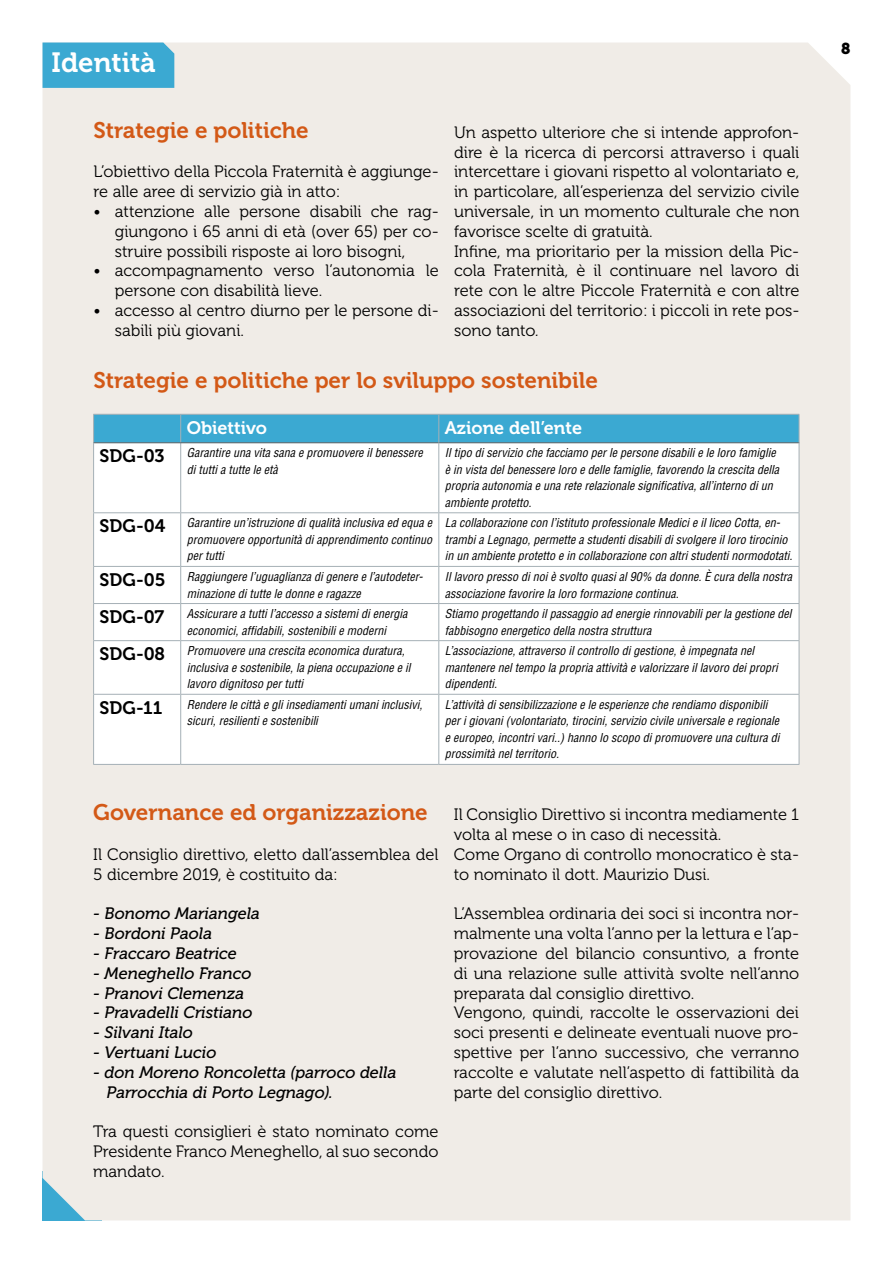
<style>
.page{position:relative;width:893px;height:1263px;background:#fff}
.page>*{position:absolute;margin:0;border:0;box-sizing:border-box;transform-origin:0 0}
.t1{font:27.75px "Museo 700";color:#fff}
.t2{font:22.5px "Museo 700";color:#d35917}
.t3{font:18px "Museo 700";color:#fff}
.t4{font:18px "Museo 700";color:#000}
.t5{font:16.5px/19.8px "Museo 300";color:#000}
.t6{font:italic 16.5px/19.8px "Museo 500";color:#000}
.t7{font:15.75px "Museo 900";color:#000}
.t8{font:italic condensed 12px/16.5px "Helvetica LT Std";color:#000}
.s1{font-style:italic}
.s2{font-family:"Museo 700";font-style:normal;font-stretch:normal;font-size:18px}
</style>
<div class="page">
<div style="left:43px;top:43px;width:807px;height:1177px;background:#f0ece7"></div>
<div style="left:43px;top:43px;width:131px;height:45px;background:#3ba9d2"></div>
<svg style="left:94px;top:443px;width:705px;height:321px"></svg>
<hr style="left:180px;top:443px;width:1px;height:69px;background:#a5b0b6">
<hr style="left:93px;top:512px;width:88px;height:1px;background:#a5b0b6">
<hr style="left:181px;top:512px;width:258px;height:1px;background:#a5b0b6">
<hr style="left:180px;top:513px;width:1px;height:53px;background:#a5b0b6">
<hr style="left:439px;top:512px;width:360px;height:1px;background:#a5b0b6">
<hr style="left:93px;top:566px;width:88px;height:1px;background:#a5b0b6">
<hr style="left:181px;top:566px;width:258px;height:1px;background:#a5b0b6">
<hr style="left:180px;top:567px;width:1px;height:36px;background:#a5b0b6">
<hr style="left:439px;top:566px;width:360px;height:1px;background:#a5b0b6">
<hr style="left:93px;top:603px;width:88px;height:1px;background:#a5b0b6">
<hr style="left:181px;top:603px;width:258px;height:1px;background:#a5b0b6">
<hr style="left:180px;top:604px;width:1px;height:36px;background:#a5b0b6">
<hr style="left:439px;top:603px;width:360px;height:1px;background:#a5b0b6">
<hr style="left:93px;top:640px;width:88px;height:1px;background:#a5b0b6">
<hr style="left:181px;top:640px;width:258px;height:1px;background:#a5b0b6">
<hr style="left:180px;top:641px;width:1px;height:53px;background:#a5b0b6">
<hr style="left:439px;top:640px;width:360px;height:1px;background:#a5b0b6">
<hr style="left:93px;top:694px;width:88px;height:1px;background:#a5b0b6">
<hr style="left:181px;top:694px;width:258px;height:1px;background:#a5b0b6">
<hr style="left:180px;top:695px;width:1px;height:69px;background:#a5b0b6">
<hr style="left:439px;top:694px;width:360px;height:1px;background:#a5b0b6">
<hr style="left:93px;top:764px;width:88px;height:1px;background:#a5b0b6">
<hr style="left:181px;top:764px;width:258px;height:1px;background:#a5b0b6">
<hr style="left:439px;top:764px;width:360px;height:1px;background:#a5b0b6">
<svg style="left:93px;top:414px;width:707px;height:29px;background:#3fa7ce"></svg>
<hr style="left:93px;top:443px;width:1px;height:69px;background:#a5b0b6">
<hr style="left:438px;top:443px;width:1px;height:69px;background:#a5b0b6">
<hr style="left:799px;top:443px;width:1px;height:69px;background:#a5b0b6">
<hr style="left:93px;top:513px;width:1px;height:53px;background:#a5b0b6">
<hr style="left:438px;top:513px;width:1px;height:53px;background:#a5b0b6">
<hr style="left:799px;top:513px;width:1px;height:53px;background:#a5b0b6">
<hr style="left:93px;top:567px;width:1px;height:36px;background:#a5b0b6">
<hr style="left:438px;top:567px;width:1px;height:36px;background:#a5b0b6">
<hr style="left:799px;top:567px;width:1px;height:36px;background:#a5b0b6">
<hr style="left:93px;top:604px;width:1px;height:36px;background:#a5b0b6">
<hr style="left:438px;top:604px;width:1px;height:36px;background:#a5b0b6">
<hr style="left:799px;top:604px;width:1px;height:36px;background:#a5b0b6">
<hr style="left:93px;top:641px;width:1px;height:53px;background:#a5b0b6">
<hr style="left:438px;top:641px;width:1px;height:53px;background:#a5b0b6">
<hr style="left:799px;top:641px;width:1px;height:53px;background:#a5b0b6">
<hr style="left:93px;top:695px;width:1px;height:69px;background:#a5b0b6">
<hr style="left:438px;top:695px;width:1px;height:69px;background:#a5b0b6">
<hr style="left:799px;top:695px;width:1px;height:69px;background:#a5b0b6">
<h1 class="t1" style="left:52px;top:47px;width:106px">Identità</h1>
<h2 class="t2" style="left:94px;top:117px;width:217px">Strategie e politiche</h2>
<h3 class="t5" style="left:94px;top:162px;width:347px">L’obiettivo della Piccola Fraternità è aggiunge&shy;re alle aree di servizio già in atto:</h3>
<h3 class="t5" style="left:115px;top:202px;width:326px;text-align:justify;text-indent:-21px">• attenzione alle persone disabili che rag&shy;giungono i 65 anni di età (over 65) per co&shy;struire possibili risposte ai loro bisogni,</h3>
<h3 class="t5" style="left:115px;top:261px;width:325px;text-indent:-21px">• accompagnamento verso l’autonomia le persone con disabilità lieve.</h3>
<h3 class="t5" style="left:115px;top:301px;width:325px;text-indent:-21px">• accesso al centro diurno per le persone di&shy;sabili più giovani.</h3>
<p class="t5" style="left:454px;top:123px;width:347px">Un aspetto ulteriore che si intende approfon&shy;dire è la ricerca di percorsi attraverso i quali intercettare i giovani rispetto al volontariato e, in particolare, all’esperienza del servizio civile universale, in un momento culturale che non favorisce scelte di gratuità.<br>Infine, ma prioritario per la mission della Pic&shy;cola Fraternità, è il continuare nel lavoro di rete con le altre Piccole Fraternità e con altre associazioni del territorio: i piccoli in rete pos&shy;sono tanto<span class="s1">.</span></p>
<h2 class="t2" style="left:94px;top:368px;width:506px">Strategie e politiche per lo sviluppo sostenibile</h2>
<h3 class="t3" style="left:187px;top:417px;width:82px">Obiettivo</h3>
<h3 class="t3" style="left:445px;top:417px;width:139px">Azione dell’ente</h3>
<p class="t8" style="left:187px;top:445px;width:238px;text-indent:-87px"><span class="s2">SDG-03</span> Garantire una vita sana e promuovere il benessere di tutti a tutte le età</p>
<p class="t8" style="left:445px;top:445px;width:336px">Il tipo di servizio che facciamo per le persone disabili e le loro famiglie è in vista del benessere loro e delle famiglie, favorendo la crescita della propria autonomia e una rete relazionale significativa, all’interno di un ambiente protetto.</p>
<p class="t8" style="left:187px;top:515px;width:247px;text-align:justify;text-indent:-87px"><span class="s2">SDG-04</span> Garantire un’istruzione di qualità inclusiva ed equa e promuovere opportunità di apprendimento continuo per tutti</p>
<p class="t8" style="left:445px;top:515px;width:349px">La collaborazione con l’istituto professionale Medici e il liceo Cotta, en&shy;trambi a Legnago, permette a studenti disabili di svolgere il loro tirocinio in un ambiente protetto e in collaborazione con altri studenti normodotati.</p>
<p class="t8" style="left:187px;top:569px;width:238px;text-indent:-87px"><span class="s2">SDG-05</span> Raggiungere l’uguaglianza di genere e l’autodeter&shy;minazione di tutte le donne e ragazze</p>
<p class="t8" style="left:445px;top:569px;width:349px">Il lavoro presso di noi è svolto quasi al 90% da donne. È cura della nostra associazione favorire la loro formazione continua.</p>
<h3 class="t4" style="left:100px;top:607px;width:66px">SDG-07</h3>
<p class="t8" style="left:187px;top:606px;width:222px">Assicurare a tutti l’accesso a sistemi di energia economici, affidabili, sostenibili e moderni</p>
<p class="t8" style="left:445px;top:606px;width:348px">Stiamo progettando il passaggio ad energie rinnovabili per la gestione del fabbisogno energetico della nostra struttura</p>
<p class="t8" style="left:187px;top:643px;width:225px;text-indent:-87px"><span class="s2">SDG-08</span> Promuovere una crescita economica duratura, inclusiva e sostenibile, la piena occupazione e il lavoro dignitoso per tutti</p>
<p class="t8" style="left:445px;top:643px;width:334px">L’associazione, attraverso il controllo di gestione, è impegnata nel mantenere nel tempo la propria attività e valorizzare il lavoro dei propri dipendenti.</p>
<h3 class="t4" style="left:100px;top:697px;width:64px">SDG-11</h3>
<p class="t8" style="left:187px;top:696px;width:237px">Rendere le città e gli insediamenti umani inclusivi, sicuri, resilienti e sostenibili</p>
<p class="t8" style="left:445px;top:696px;width:336px">L’attività di sensibilizzazione e le esperienze che rendiamo disponibili per i giovani (volontariato, tirocini, servizio civile universale e regionale e europeo, incontri vari..) hanno lo scopo di promuovere una cultura di prossimità nel territorio.</p>
<h2 class="t2" style="left:93px;top:800px;width:336px">Governance ed organizzazione</h2>
<h3 class="t5" style="left:93px;top:845px;width:347px">Il Consiglio direttivo, eletto dall’assemblea del<br>5 dicembre 2019, è costituito da:</h3>
<h3 class="t6" style="left:93px;top:904px;width:168px">- Bonomo Mariangela</h3>
<h3 class="t6" style="left:93px;top:924px;width:120px">- Bordoni Paola</h3>
<h3 class="t6" style="left:93px;top:943px;width:145px">- Fraccaro Beatrice</h3>
<h3 class="t6" style="left:93px;top:963px;width:160px">- Meneghello Franco</h3>
<h3 class="t6" style="left:93px;top:983px;width:153px">- Pranovi Clemenza</h3>
<h3 class="t6" style="left:93px;top:1003px;width:161px">- Pravadelli Cristiano</h3>
<h3 class="t6" style="left:93px;top:1023px;width:101px">- Silvani Italo</h3>
<h3 class="t6" style="left:93px;top:1042px;width:125px">- Vertuani Lucio</h3>
<h3 class="t6" style="left:107px;top:1062px;width:291px;text-indent:-13px">- don Moreno Roncoletta (parroco della<br>Parrocchia di Porto Legnago).</h3>
<h3 class="t5" style="left:93px;top:1122px;width:347px;text-align:justify">Tra questi consiglieri è stato nominato come Presidente Franco Meneghello, al suo secondo mandato.</h3>
<h3 class="t5" style="left:454px;top:805px;width:347px">Il Consiglio Direttivo si incontra mediamente 1 volta al mese o in caso di necessità.<br>Come Organo di controllo monocratico è sta&shy;to nominato il dott. Maurizio Dusi.</h3>
<p class="t5" style="left:454px;top:904px;width:347px">L’Assemblea ordinaria dei soci si incontra nor&shy;malmente una volta l’anno per la lettura e l’ap&shy;provazione del bilancio consuntivo, a fronte di una relazione sulle attività svolte nell’anno preparata dal consiglio direttivo.<br>Vengono, quindi, raccolte le osservazioni dei soci presenti e delineate eventuali nuove pro&shy;spettive per l’anno successivo, che verranno raccolte e valutate nell’aspetto di fattibilità da parte del consiglio direttivo.</p>
<h3 class="t7" style="left:841px;top:40px;width:11px">8</h3>
</div>
